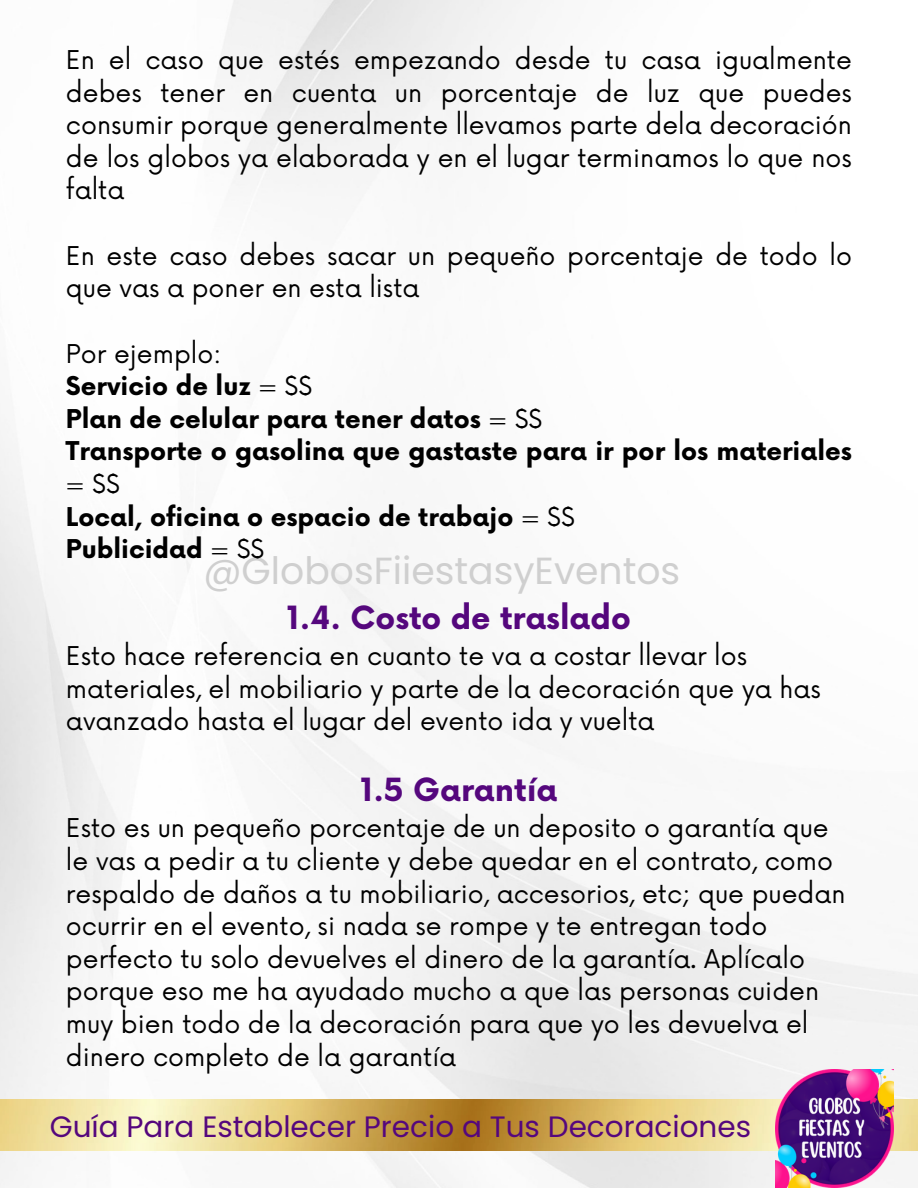
<style>
.page{position:relative;width:918px;height:1188px;background:#fff}
.page>*{position:absolute;margin:0;border:0;box-sizing:border-box;transform-origin:0 0}
.t1{font:37.8px "Poppins";color:#cfcfcf}
.t2{font:700 31.2px "Now";color:#55077d}
.t3{font:29.4px "Poppins";color:#55077d}
.t4{font:25.2px/32.7px "Now";color:#000}
.t5{font:700 25.2px/32.7px "Now";color:#000}
.s1{font-weight:400}
</style>
<div class="page">
<img style="left:0;top:0;width:918px;height:1188px">
<img style="left:0;top:1099px;width:918px;height:51px">
<img style="left:775px;top:1069px;width:119px;height:119px">
<p class="t4" style="left:66px;top:45px;width:787px;text-align:justify">En el caso que estés empezando desde tu casa igualmente debes tener en cuenta un porcentaje de luz que puedes consumir porque generalmente llevamos parte dela decoración de los globos ya elaborada y en el lugar terminamos lo que nos falta</p>
<p class="t4" style="left:66px;top:240px;width:787px">En este caso debes sacar un pequeño porcentaje de todo lo que vas a poner en esta lista</p>
<p class="t4" style="left:66px;top:338px;width:157px">Por ejemplo:</p>
<p class="t5" style="left:66px;top:371px;width:248px">Servicio de luz <span class="s1">= $$</span></p>
<p class="t5" style="left:66px;top:404px;width:478px">Plan de celular para tener datos <span class="s1">= $$</span></p>
<p class="t5" style="left:66px;top:436px;width:787px">Transporte o gasolina que gastaste para ir por los materiales <span class="s1">= $$</span></p>
<p class="t5" style="left:66px;top:502px;width:510px">Local, oficina o espacio de trabajo <span class="s1">= $$</span></p>
<p class="t5" style="left:66px;top:534px;width:200px">Publicidad <span class="s1">= $$</span></p>
<p class="t1" style="left:203px;top:544px;width:478px">@GlobosFiiestasyEventos</p>
<h1 class="t2" style="left:287px;top:601px;width:346px">1.4. Costo de traslado</h1>
<p class="t4" style="left:66px;top:641px;width:757px">Esto hace referencia en cuanto te va a costar llevar los materiales, el mobiliario y parte de la decoración que ya has avanzado hasta el lugar del evento ida y vuelta</p>
<p class="t2" style="left:360px;top:773px;width:199px">1.5 Garantía</p>
<h2 class="t4" style="left:66px;top:813px;width:781px">Esto es un pequeño porcentaje de un deposito o garantía que le vas a pedir a tu cliente y debe quedar en el contrato, como respaldo de daños a tu mobiliario, accesorios, etc; que puedan ocurrir en el evento, si nada se rompe y te entregan todo perfecto tu solo devuelves el dinero de la garantía. Aplícalo porque eso me ha ayudado mucho a que las personas cuiden muy bien todo de la decoración para que yo les devuelva el dinero completo de la garantía</h2>
<p class="t3" style="left:50px;top:1106px;width:703px">Guía Para Establecer Precio a Tus Decoraciones</p>
</div>
